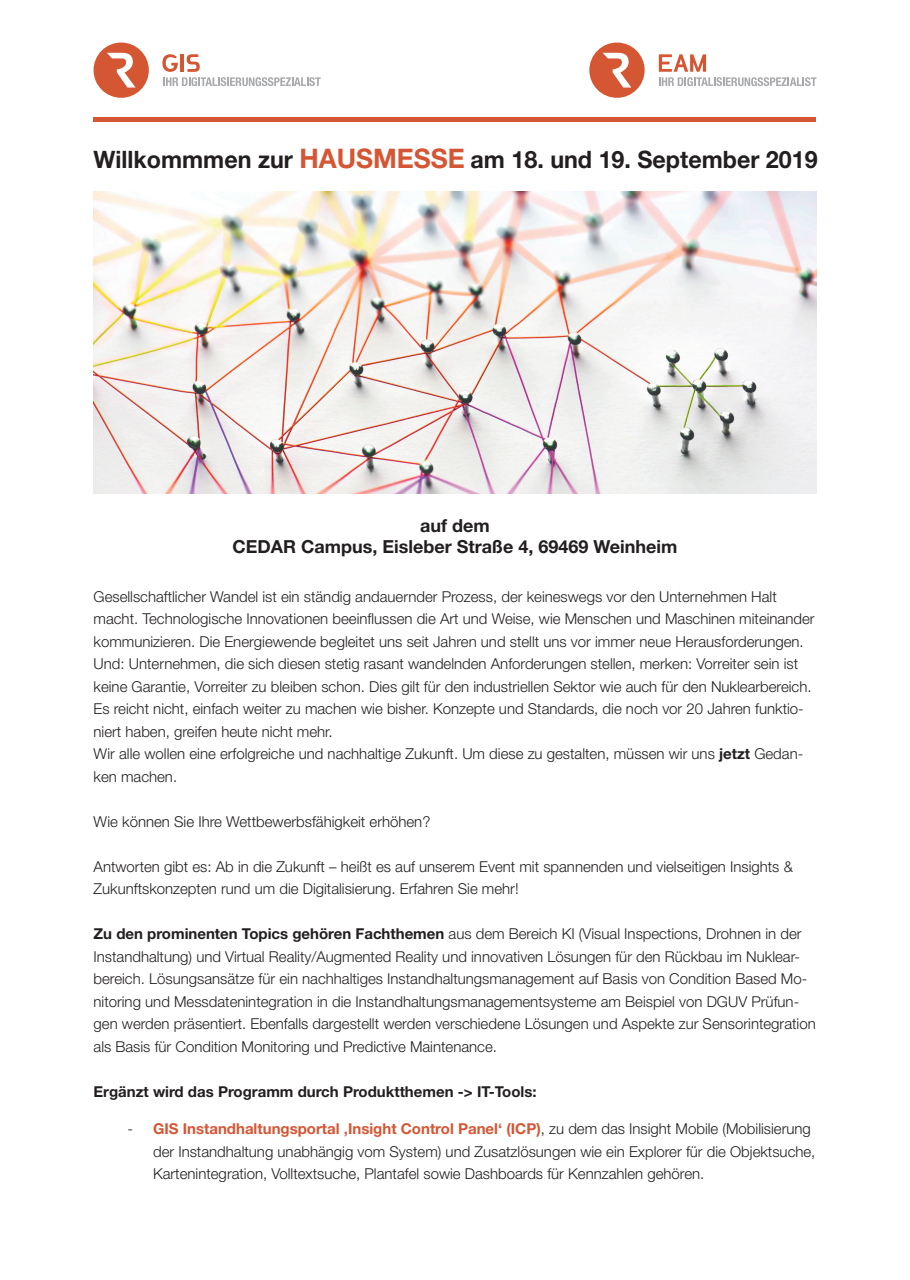
<style>
.page{position:relative;width:910px;height:1280px;background:#fff}
.page>*{position:absolute;margin:0;border:0;box-sizing:border-box;transform-origin:0 0}
.t1{font:700 24px "Helvetica Neue LT Pro";color:#231f20}
.t2{font:700 18px/21.6px "Helvetica Neue LT Pro";color:#231f20;text-align:center}
.t3{font:300 15px/22.5px "Helvetica Neue LT Pro";color:#231f20}
.t4{font:700 15px "Helvetica Neue LT Pro";color:#231f20}
.s1{font-size:27px;color:#d55634}
.s2{font-weight:700}
.s3{font-weight:700;color:#d55634}
</style>
<div class="page">
<div style="left:94px;top:43px;width:55px;height:55px;background:#d55633;border-radius:50%"></div>
<svg style="left:107px;top:53px;width:29px;height:35px"></svg>
<svg style="left:162px;top:54px;width:159px;height:32px"></svg>
<div style="left:589px;top:43px;width:56px;height:55px;background:#d55633;border-radius:50%"></div>
<svg style="left:603px;top:53px;width:28px;height:35px"></svg>
<svg style="left:659px;top:54px;width:157px;height:32px"></svg>
<hr style="left:94px;top:117px;width:722px;height:4px;background:#d55634">
<img style="left:94px;top:191px;width:722px;height:302px">
<h1 class="t1" style="left:94px;top:145px;width:726px">Willkommmen zur <span class="s1">HAUSMESSE</span> am 18. und 19. September 2019</h1>
<p class="t2" style="left:232px;top:514px;width:446px">auf dem<br>CEDAR Campus, Eisleber Straße 4, 69469 Weinheim</p>
<p class="t3" style="left:94px;top:585px;width:722px">Gesellschaftlicher Wandel ist ein ständig andauernder Prozess, der keineswegs vor den Unternehmen Halt macht. Technologische Innovationen beeinflussen die Art und Weise, wie Menschen und Maschinen miteinander kommunizieren. Die Energiewende begleitet uns seit Jahren und stellt uns vor immer neue Herausforderungen.<br>Und: Unternehmen, die sich diesen stetig rasant wandelnden Anforderungen stellen, merken: Vorreiter sein ist keine Garantie, Vorreiter zu bleiben schon. Dies gilt für den industriellen Sektor wie auch für den Nuklearbereich.<br>Es reicht nicht, einfach weiter zu machen wie bisher. Konzepte und Standards, die noch vor 20 Jahren funktio&shy;niert haben, greifen heute nicht mehr.<br>Wir alle wollen eine erfolgreiche und nachhaltige Zukunft. Um diese zu gestalten, müssen wir uns <span class="s2">jetzt</span> Gedan&shy;ken machen.</p>
<p class="t3" style="left:94px;top:810px;width:338px">Wie können Sie Ihre Wettbewerbsfähigkeit erhöhen?</p>
<p class="t3" style="left:94px;top:855px;width:701px">Antworten gibt es: Ab in die Zukunft – heißt es auf unserem Event mit spannenden und vielseitigen Insights &amp;<br>Zukunftskonzepten rund um die Digitalisierung. Erfahren Sie mehr!</p>
<p class="t3" style="left:94px;top:922px;width:724px"><span class="s2">Zu den prominenten Topics gehören Fachthemen</span> aus dem Bereich KI (Visual Inspections, Drohnen in der Instandhaltung) und Virtual Reality/Augmented Reality und innovativen Lösungen für den Rückbau im Nuklear&shy;bereich. Lösungsansätze für ein nachhaltiges Instandhaltungsmanagement auf Basis von Condition Based Mo&shy;nitoring und Messdatenintegration in die Instandhaltungsmanagementsysteme am Beispiel von DGUV Prüfun&shy;gen werden präsentiert. Ebenfalls dargestellt werden verschiedene Lösungen und Aspekte zur Sensorintegration als Basis für Condition Monitoring und Predictive Maintenance.</p>
<p class="t4" style="left:94px;top:1082px;width:445px">Ergänzt wird das Programm durch Produktthemen -&gt; IT-Tools:</p>
<p class="t3" style="left:153px;top:1117px;width:664px;text-indent:-26px">- <span class="s3">GIS Instandhaltungsportal ‚Insight Control Panel‘ (ICP)</span>, zu dem das Insight Mobile (Mobilisierung der Instandhaltung unabhängig vom System) und Zusatzlösungen wie ein Explorer für die Objektsuche,<br>Kartenintegration, Volltextsuche, Plantafel sowie Dashboards für Kennzahlen gehören.</p>
</div>
